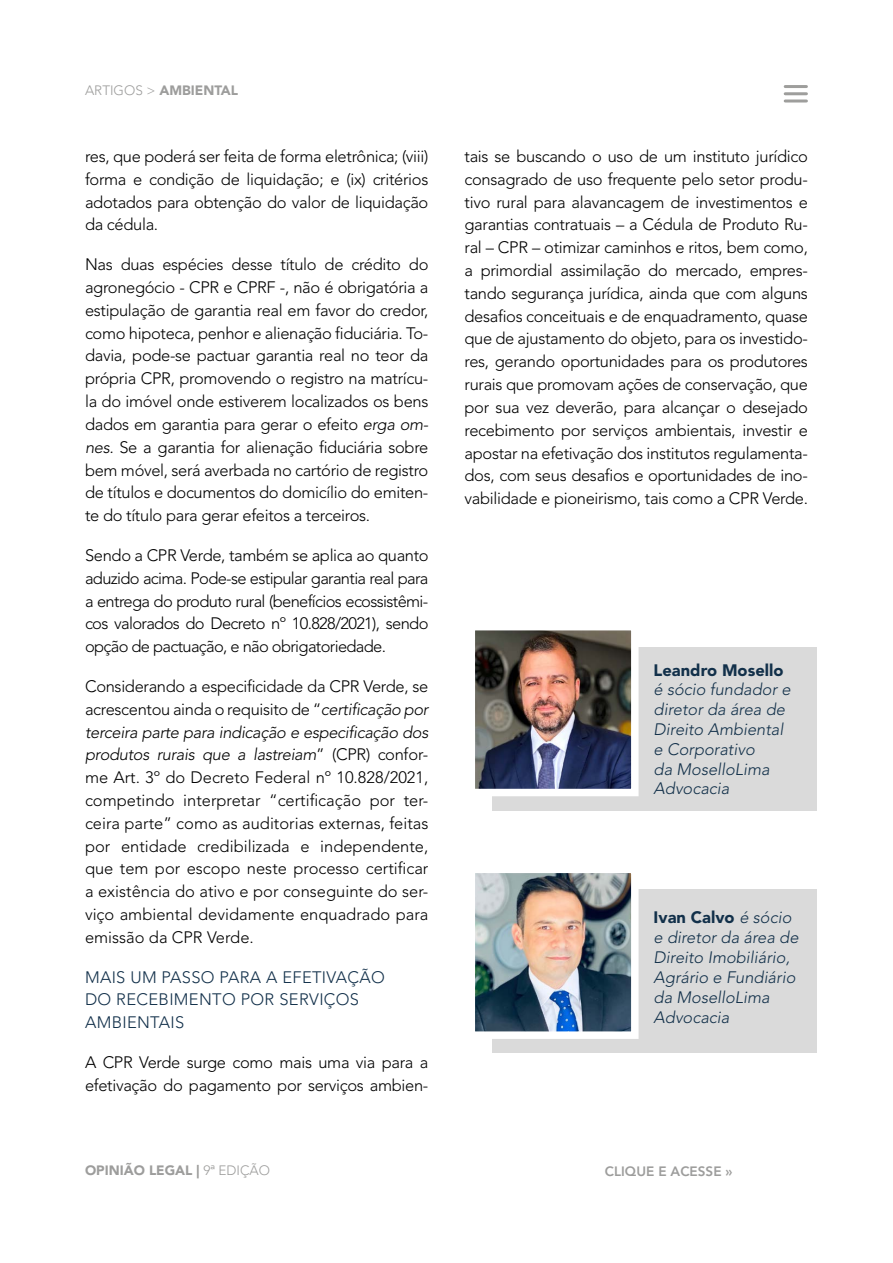
<style>
.page{position:relative;width:893px;height:1263px;background:#fff}
.page>*{position:absolute;margin:0;border:0;box-sizing:border-box;transform-origin:0 0}
.t1{font:300 16.5px/22.8px "Avenir LT Std";letter-spacing:-.02em;color:#000;text-align:justify}
.t2{font:italic 300 16.5px/19.8px "Avenir LT Std";color:#12304a}
.t3{font:300 16.5px/22.8px "Avenir LT Std";letter-spacing:.02em;color:#12304a}
.t4{font:900 16.5px "Avenir LT Std";color:#12304a}
.t5{font:900 13.5px "Avenir LT Std";color:#9d9d9c}
.t6{font:800 13.5px "Avenir LT Std";color:#9d9d9c}
.s1{font-weight:300}
.s2{font-style:italic}
.s3{font-weight:900;font-style:normal}
</style>
<div class="page">
<hr style="left:785px;top:85px;width:21px;height:3px;background:#9e9e9c">
<hr style="left:785px;top:92px;width:21px;height:3px;background:#9e9e9c">
<hr style="left:785px;top:99px;width:21px;height:3px;background:#9e9e9c">
<div style="left:492px;top:646px;width:324px;height:164px;background:#dadada"></div>
<div style="left:492px;top:889px;width:324px;height:164px;background:#dadada"></div>
<img style="left:477px;top:632px;width:153px;height:155px">
<div style="left:468px;top:623px;width:171px;height:173px;border:8px solid #fff"></div>
<img style="left:477px;top:874px;width:153px;height:156px">
<div style="left:468px;top:865px;width:171px;height:174px;border:8px solid #fff"></div>
<p class="t5" style="left:85px;top:82px;width:155px"><span class="s1">ARTIGOS &gt;</span> AMBIENTAL</p>
<p class="t1" style="left:85px;top:145px;width:345px">res, que poderá ser feita de forma eletrônica; (viii) forma e condição de liquidação; e (ix) critérios adotados para obtenção do valor de liquidação da cédula.</p>
<p class="t1" style="left:85px;top:253px;width:345px">Nas duas espécies desse título de crédito do agronegócio - CPR e CPRF -, não é obrigatória a estipulação de garantia real em favor do credor, como hipoteca, penhor e alienação fiduciária. To&shy;davia, pode-se pactuar garantia real no teor da própria CPR, promovendo o registro na matrícu&shy;la do imóvel onde estiverem localizados os bens dados em garantia para gerar o efeito <span class="s2">erga om&shy;nes.</span> Se a garantia for alienação fiduciária sobre bem móvel, será averbada no cartório de registro de títulos e documentos do domicílio do emiten&shy;te do título para gerar efeitos a terceiros.</p>
<p class="t1" style="left:85px;top:544px;width:345px">Sendo a CPR Verde, também se aplica ao quanto aduzido acima. Pode-se estipular garantia real para a entrega do produto rural (benefícios ecossistêmi&shy;cos valorados do Decreto nº 10.828/2021), sendo opção de pactuação, e não obrigatoriedade.</p>
<p class="t1" style="left:85px;top:675px;width:345px">Considerando a especificidade da CPR Verde, se acrescentou ainda o requisito de “<span class="s2">certificação por terceira parte para indicação e especificação dos produtos rurais que a lastreiam</span>” (CPR) confor&shy;me Art. 3º do Decreto Federal nº 10.828/2021, competindo interpretar “certificação por ter&shy;ceira parte” como as auditorias externas, feitas por entidade credibilizada e independente, que tem por escopo neste processo certificar a existência do ativo e por conseguinte do ser&shy;viço ambiental devidamente enquadrado para emissão da CPR Verde.</p>
<p class="t3" style="left:85px;top:966px;width:301px">MAIS UM PASSO PARA A EFETIVAÇÃO<br>DO RECEBIMENTO POR SERVIÇOS<br>AMBIENTAIS</p>
<p class="t1" style="left:85px;top:1051px;width:345px">A CPR Verde surge como mais uma via para a efetivação do pagamento por serviços ambien-</p>
<p class="t1" style="left:465px;top:145px;width:345px">tais se buscando o uso de um instituto jurídico consagrado de uso frequente pelo setor produ&shy;tivo rural para alavancagem de investimentos e garantias contratuais – a Cédula de Produto Ru&shy;ral – CPR – otimizar caminhos e ritos, bem como, a primordial assimilação do mercado, empres&shy;tando segurança jurídica, ainda que com alguns desafios conceituais e de enquadramento, quase que de ajustamento do objeto, para os investido&shy;res, gerando oportunidades para os produtores rurais que promovam ações de conservação, que por sua vez deverão, para alcançar o desejado recebimento por serviços ambientais, investir e apostar na efetivação dos institutos regulamenta&shy;dos, com seus desafios e oportunidades de ino&shy;vabilidade e pioneirismo, tais como a CPR Verde.</p>
<p class="t4" style="left:654px;top:660px;width:131px">Leandro Mosello</p>
<p class="t2" style="left:654px;top:680px;width:138px">é sócio fundador e diretor da área de<br>Direito Ambiental e Corporativo<br>da MoselloLima<br>Advocacia</p>
<p class="t2" style="left:654px;top:908px;width:146px"><span class="s3">Ivan Calvo</span> é sócio e diretor da área de<br>Direito Imobiliário,<br>Agrário e Fundiário da MoselloLima<br>Advocacia</p>
<p class="t5" style="left:85px;top:1162px;width:187px">OPINIÃO LEGAL | <span class="s1">9a EDIÇÃO</span></p>
<p class="t6" style="left:605px;top:1164px;width:129px">CLIQUE E ACESSE »</p>
</div>
